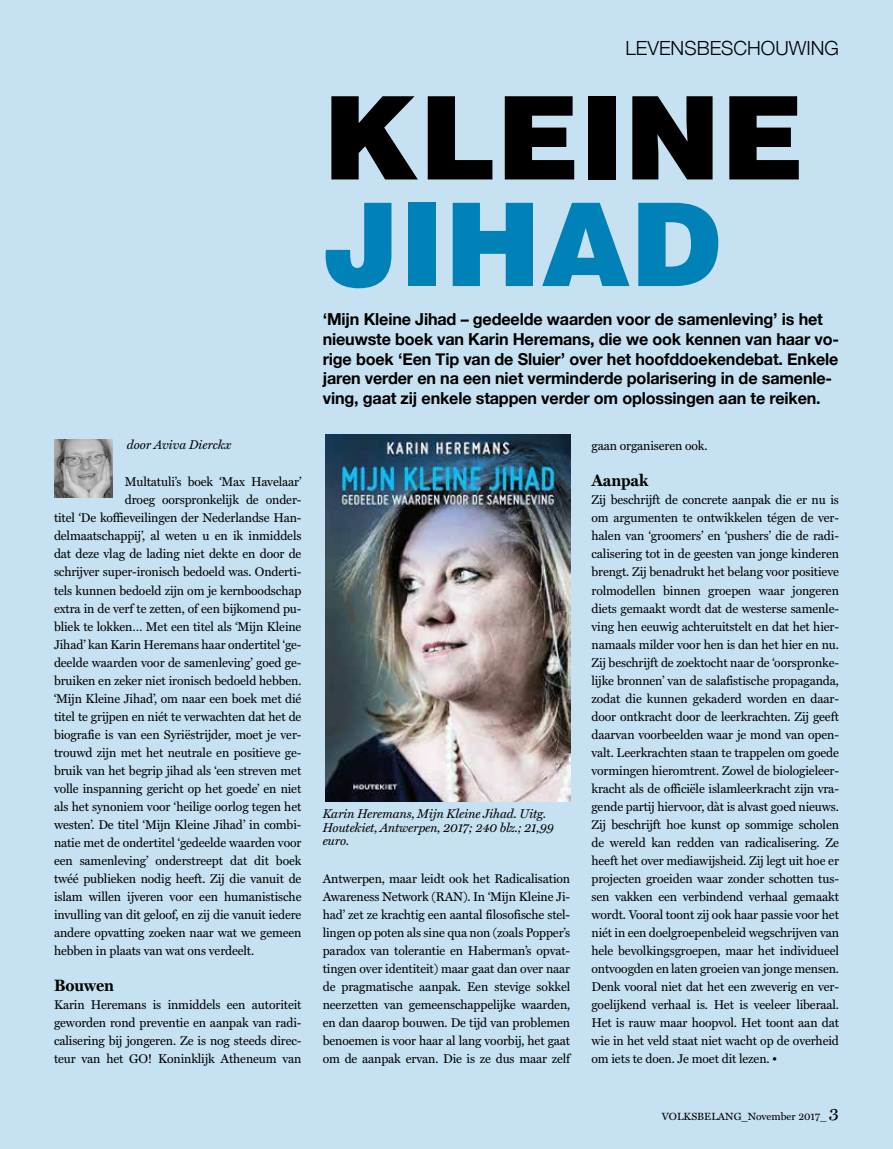
<style>
.page{position:relative;width:893px;height:1149px;background:#fff}
.page>*{position:absolute;margin:0;border:0;box-sizing:border-box;transform-origin:0 0}
.t1{font:900 115.5px "Helvetica LT Pro";color:#000}
.t2{font:900 115.5px "Helvetica LT Pro";color:#0082b9}
.t3{font:300 19.5px "Helvetica Neue";color:#000}
.t4{font:700 16.5px/19.5px "Helvetica Neue";letter-spacing:-.01em;color:#000}
.t5{font:700 16.5px "Miller Text";letter-spacing:-.01em;color:#000}
.t6{font:12.75px/18px "Miller Text";letter-spacing:-.01em;color:#000;text-align:justify}
.t7{font:italic 12.75px/13.5px "Miller Text";letter-spacing:-.01em;color:#000}
.t8{font:10.5px "Miller Text";color:#000}
.s1{font-size:18px}
</style>
<div class="page">
<div style="left:0;top:0;width:893px;height:1148px;background:#c0def0"></div>
<img style="left:55px;top:439px;width:57px;height:58px">
<img style="left:325px;top:434px;width:246px;height:367px">
<p class="t7" style="left:127px;top:438px;width:106px">door Aviva Dierckx</p>
<p class="t6" style="left:125px;top:473px;width:178px">Multatuli’s boek ‘Max Havelaar’</p>
<p class="t6" style="left:125px;top:491px;width:178px">droeg oorspronkelijk de onder-</p>
<p class="t6" style="left:54px;top:509px;width:249px">titel ‘De koffieveilingen der Nederlandse Han-</p>
<p class="t6" style="left:54px;top:527px;width:249px">delmaatschappij’, al weten u en ik inmiddels</p>
<p class="t6" style="left:54px;top:545px;width:249px">dat deze vlag de lading niet dekte en door de</p>
<p class="t6" style="left:54px;top:563px;width:249px">schrijver super-ironisch bedoeld was. Onderti-</p>
<p class="t6" style="left:54px;top:581px;width:249px">tels kunnen bedoeld zijn om je kernboodschap</p>
<p class="t6" style="left:54px;top:599px;width:249px">extra in de verf te zetten, of een bijkomend pu-</p>
<p class="t6" style="left:54px;top:617px;width:249px">bliek te lokken… Met een titel als ‘Mijn Kleine</p>
<p class="t6" style="left:54px;top:635px;width:249px">Jihad’ kan Karin Heremans haar ondertitel ‘ge-</p>
<p class="t6" style="left:54px;top:653px;width:249px">deelde waarden voor de samenleving’ goed ge-</p>
<p class="t6" style="left:54px;top:671px;width:249px">bruiken en zeker niet ironisch bedoeld hebben.</p>
<p class="t6" style="left:54px;top:689px;width:249px">‘Mijn Kleine Jihad’, om naar een boek met dié</p>
<p class="t6" style="left:54px;top:707px;width:249px">titel te grijpen en niét te verwachten dat het de</p>
<p class="t6" style="left:54px;top:725px;width:249px">biografie is van een Syriëstrijder, moet je ver-</p>
<p class="t6" style="left:54px;top:743px;width:249px">trouwd zijn met het neutrale en positieve ge-</p>
<p class="t6" style="left:54px;top:761px;width:249px">bruik van het begrip jihad als ‘een streven met</p>
<p class="t6" style="left:54px;top:779px;width:249px">volle inspanning gericht op het goede’ en niet</p>
<p class="t6" style="left:54px;top:797px;width:249px">als het synoniem voor ‘heilige oorlog tegen het</p>
<p class="t6" style="left:54px;top:815px;width:249px">westen’. De titel ‘Mijn Kleine Jihad’ in combi-</p>
<p class="t6" style="left:54px;top:833px;width:249px">natie met de ondertitel ‘gedeelde waarden voor</p>
<p class="t6" style="left:54px;top:851px;width:249px">een samenleving’ onderstreept dat dit boek</p>
<p class="t6" style="left:54px;top:869px;width:249px">twéé publieken nodig heeft. Zij die vanuit de</p>
<p class="t6" style="left:54px;top:887px;width:249px">islam willen ijveren voor een humanistische</p>
<p class="t6" style="left:54px;top:905px;width:249px">invulling van dit geloof, en zij die vanuit iedere</p>
<p class="t6" style="left:54px;top:923px;width:249px">andere opvatting zoeken naar wat we gemeen</p>
<p class="t6" style="left:54px;top:941px;width:202px">hebben in plaats van wat ons verdeelt.</p>
<p class="t5" style="left:54px;top:975px;width:62px">Bouwen</p>
<p class="t6" style="left:54px;top:995px;width:249px">Karin Heremans is inmiddels een autoriteit geworden rond preventie en aanpak van radi&shy;calisering bij jongeren. Ze is nog steeds direc&shy;teur van het GO! Koninklijk Atheneum van</p>
<h2 class="t3" style="left:625px;top:32px;width:215px">LEVENSBESCHOUWING</h2>
<h1 class="t1" style="left:323px;top:62px;width:483px">KLEINE</h1>
<h1 class="t2" style="left:323px;top:169px;width:399px">JIHAD</h1>
<p class="t4" style="left:323px;top:310px;width:518px">‘Mijn Kleine Jihad – gedeelde waarden voor de samenleving’ is het nieuwste boek van Karin Heremans, die we ook kennen van haar vo&shy;rige boek ‘Een Tip van de Sluier’ over het hoofddoekendebat. Enkele jaren verder en na een niet verminderde polarisering in de samenle&shy;ving, gaat zij enkele stappen verder om oplossingen aan te reiken.</p>
<p class="t7" style="left:323px;top:806px;width:233px">Karin Heremans, Mijn Kleine Jihad. Uitg.<br>Houtekiet, Antwerpen, 2017; 240 blz.; 21,99 euro.</p>
<p class="t6" style="left:323px;top:869px;width:249px">Antwerpen, maar leidt ook het Radicalisation Awareness Network (RAN). In ‘Mijn Kleine Ji&shy;had’ zet ze krachtig een aantal filosofische stel&shy;lingen op poten als sine qua non (zoals Popper’s paradox van tolerantie en Haberman’s opvat&shy;tingen over identiteit) maar gaat dan over naar de pragmatische aanpak. Een stevige sokkel neerzetten van gemeenschappelijke waarden, en dan daarop bouwen. De tijd van problemen benoemen is voor haar al lang voorbij, het gaat om de aanpak ervan. Die is ze dus maar zelf</p>
<p class="t6" style="left:591px;top:437px;width:118px">gaan organiseren ook.</p>
<p class="t5" style="left:591px;top:471px;width:58px">Aanpak</p>
<p class="t6" style="left:591px;top:491px;width:249px">Zij beschrijft de concrete aanpak die er nu is om argumenten te ontwikkelen tégen de ver&shy;halen van ‘groomers’ en ‘pushers’ die de radi&shy;calisering tot in de geesten van jonge kinderen brengt. Zij benadrukt het belang voor positieve rolmodellen binnen groepen waar jongeren diets gemaakt wordt dat de westerse samenle&shy;ving hen eeuwig achteruitstelt en dat het hier&shy;namaals milder voor hen is dan het hier en nu.<br>Zij beschrijft de zoektocht naar de ‘oorspronke&shy;lijke bronnen’ van de salafistische propaganda, zodat die kunnen gekaderd worden en daar&shy;door ontkracht door de leerkrachten. Zij geeft daarvan voorbeelden waar je mond van open&shy;valt. Leerkrachten staan te trappelen om goede vormingen hieromtrent. Zowel de biologieleer&shy;kracht als de officiële islamleerkracht zijn vra&shy;gende partij hiervoor, dàt is alvast goed nieuws.<br>Zij beschrijft hoe kunst op sommige scholen de wereld kan redden van radicalisering. Ze heeft het over mediawijsheid. Zij legt uit hoe er projecten groeiden waar zonder schotten tus&shy;sen vakken een verbindend verhaal gemaakt wordt. Vooral toont zij ook haar passie voor het niét in een doelgroepenbeleid wegschrijven van hele bevolkingsgroepen, maar het individueel ontvoogden en laten groeien van jonge mensen.<br>Denk vooral niet dat het een zweverig en ver&shy;goelijkend verhaal is. Het is veeleer liberaal.<br>Het is rauw maar hoopvol. Het toont aan dat wie in het veld staat niet wacht op de overheid om iets te doen. Je moet dit lezen. •</p>
<p class="t8" style="left:662px;top:1109px;width:179px">VOLKSBELANG_November 2017_ <span class="s1">3</span></p>
</div>
